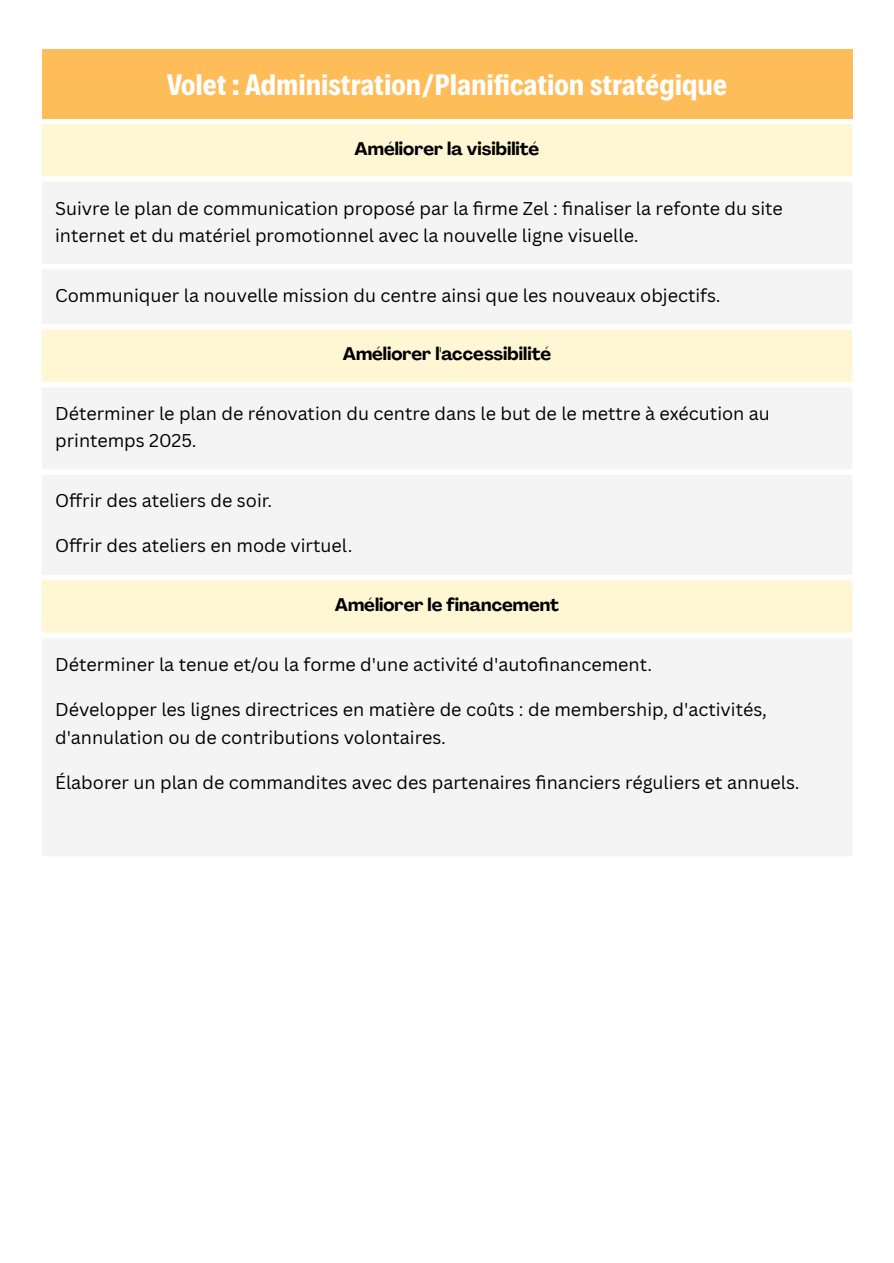
<style>
.page{position:relative;width:894px;height:1263px;background:#fff}
.page>*{position:absolute;margin:0;border:0;box-sizing:border-box;transform-origin:0 0}
.t1{font:700 30px "Decalotype";color:#fff}
.t2{font:18px/27px "Canva Sans";color:#000}
.t3{font:700 18px "Agrandir";color:#000}
</style>
<div class="page">
<div style="left:42px;top:50px;width:810px;height:68px;background:#ffbd59"></div>
<div style="left:42px;top:124px;width:810px;height:53px;background:#fff6d4"></div>
<svg style="left:42px;top:182px;width:810px;height:674px;fill:#f4f4f4"></svg>
<p class="t1" style="left:167px;top:64px;width:561px">Volet : Administration/Planification stratégique</p>
<p class="t3" style="left:354px;top:141px;width:186px">Améliorer la visibilité</p>
<p class="t2" style="left:55px;top:194px;width:729px">Suivre le plan de communication proposé par la fi rme Zel : fi naliser la refonte du site internet et du matériel promotionnel avec la nouvelle ligne visuelle.</p>
<p class="t2" style="left:55px;top:282px;width:667px">Communiquer la nouvelle mission du centre ainsi que les nouveaux objectifs.</p>
<p class="t3" style="left:342px;top:346px;width:210px">Améliorer l'accessibilité</p>
<p class="t2" style="left:55px;top:399px;width:716px">Déterminer le plan de rénovation du centre dans le but de le mettre à exécution au printemps 2025.</p>
<p class="t2" style="left:55px;top:487px;width:218px">Offrir des ateliers de soir.</p>
<p class="t2" style="left:55px;top:532px;width:299px">Offrir des ateliers en mode virtuel.</p>
<p class="t3" style="left:335px;top:597px;width:226px">Améliorer le financement</p>
<p class="t2" style="left:55px;top:650px;width:598px">Déterminer la tenue et/ou la forme d'une activité d'autofi nancement.</p>
<p class="t2" style="left:55px;top:695px;width:713px;line-height:28.2px">Développer les lignes directrices en matière de coûts : de membership, d'activités, d'annulation ou de contributions volontaires.</p>
<p class="t2" style="left:55px;top:768px;width:745px">Élaborer un plan de commandites avec des partenaires fi nanciers réguliers et annuels.</p>
</div>
